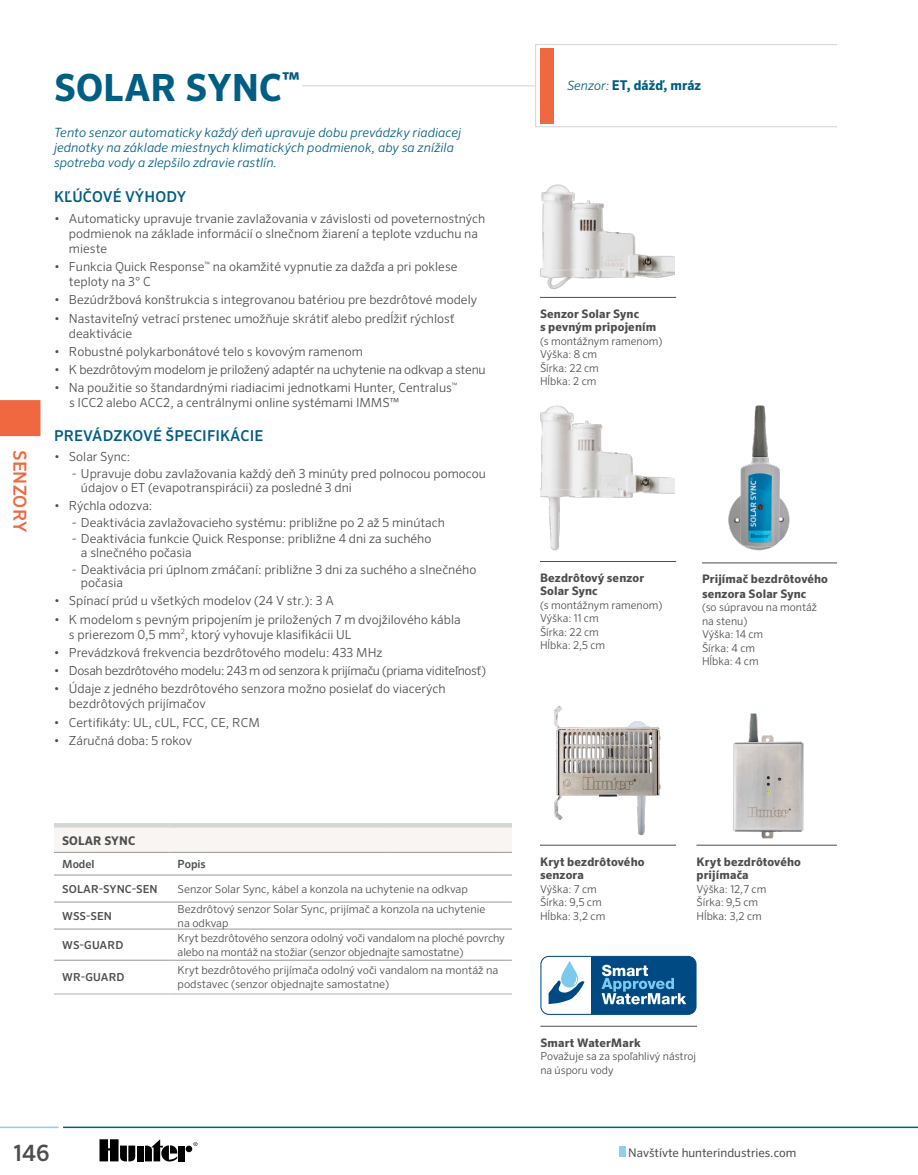
<style>
.page{position:relative;width:918px;height:1175px;background:#fff}
.page>*{position:absolute;margin:0;border:0;box-sizing:border-box;transform-origin:0 0}
.t1{font:700 37.5px "Sero Pro";color:#005d83}
.t2{font:500 22.5px "Sero Pro";color:#4c4d4d}
.t3{font:500 18px "Sero Pro";letter-spacing:.01em;color:#ef6840}
.t4{font:500 15px "Sero Pro";letter-spacing:.01em;color:#005d83}
.t5{font:700 13.5px "Sero Pro";letter-spacing:.01em;color:#005d83}
.t6{font:italic 300 12.75px/15px "Sero Pro";letter-spacing:.005em;color:#005d83}
.t7{font:300 12.45px/15px "Sero Pro";color:#4c4d4d}
.t8{font:300 12.45px "Sero Pro";letter-spacing:-.025em;color:#4c4d4d}
.t9{font:12px "Sero Pro";color:#4c4d4d}
.t10{font:700 12px "Sero Pro";letter-spacing:.01em;color:#4c4d4d}
.t11{font:700 11.7px/13.5px "Sero Pro";letter-spacing:.015em;color:#4c4d4d}
.t12{font:500 11.25px "Sero Pro";color:#4c4d4d}
.t13{font:300 10.95px/13.5px "Sero Pro";color:#4c4d4d}
.t14{font:500 10.95px "Sero Pro";letter-spacing:.01em;color:#4c4d4d}
.t15{font:300 10.8px/13.5px "Sero Pro";color:#4c4d4d}
.s1{font-weight:300;font-style:italic;font-size:12.75px}
</style>
<div class="page">
<div style="left:619px;top:1146px;width:7px;height:10px;background:#8dcef2"></div>
<hr style="left:63px;top:1126px;width:855px;height:2px;background:#005d83">
<hr style="left:0;top:1126px;width:58px;height:2px;background:#8dcef2">
<svg style="left:194px;top:1142px;width:3px;height:4px"></svg>
<div style="left:137px;top:1145px;width:7px;height:16px;background:#000"></div>
<div style="left:186px;top:1145px;width:6px;height:7px;background:#000;border-radius:50%"></div>
<div style="left:178px;top:1145px;width:7px;height:16px;background:#000"></div>
<svg style="left:145px;top:1139px;width:32px;height:22px"></svg>
<svg style="left:100px;top:1139px;width:35px;height:22px"></svg>
<hr style="left:54px;top:85px;width:481px;height:1px;background:#d5d2d0">
<div style="left:535px;top:44px;width:302px;height:83px;border:1px solid #d5d2d0"></div>
<div style="left:540px;top:48px;width:13px;height:75px;background:#ef6840"></div>
<div style="left:0;top:400px;width:40px;height:36px;background:#ef6840"></div>
<img style="left:728px;top:405px;width:62px;height:146px">
<img style="left:540px;top:405px;width:135px;height:146px">
<img style="left:540px;top:184px;width:135px;height:105px">
<div style="left:54px;top:55px;width:247px;height:45px;background:#fff"></div>
<hr style="left:540px;top:297px;width:136px;height:1px;background:#4c4d4d">
<hr style="left:540px;top:561px;width:136px;height:1px;background:#4c4d4d">
<hr style="left:540px;top:845px;width:136px;height:1px;background:#4c4d4d">
<hr style="left:696px;top:845px;width:141px;height:1px;background:#4c4d4d">
<hr style="left:702px;top:562px;width:135px;height:1px;background:#4c4d4d">
<svg style="left:54px;top:827px;width:458px;height:25px"></svg>
<hr style="left:54px;top:874px;width:116px;height:1px;background:#969798">
<hr style="left:54px;top:823px;width:116px;height:4px;background:#d4d5d5">
<hr style="left:170px;top:823px;width:220px;height:4px;background:#d4d5d5">
<hr style="left:390px;top:823px;width:122px;height:4px;background:#d4d5d5">
<hr style="left:54px;top:852px;width:116px;height:1px;background:#969798">
<hr style="left:170px;top:852px;width:220px;height:1px;background:#969798">
<hr style="left:390px;top:852px;width:122px;height:1px;background:#969798">
<hr style="left:54px;top:901px;width:116px;height:1px;background:#969798">
<hr style="left:54px;top:993px;width:116px;height:1px;background:#d4d5d5">
<hr style="left:54px;top:928px;width:116px;height:1px;background:#969798">
<hr style="left:54px;top:960px;width:116px;height:1px;background:#969798">
<hr style="left:170px;top:928px;width:220px;height:1px;background:#969798">
<hr style="left:390px;top:928px;width:122px;height:1px;background:#969798">
<hr style="left:170px;top:960px;width:220px;height:1px;background:#969798">
<hr style="left:390px;top:960px;width:122px;height:1px;background:#969798">
<hr style="left:170px;top:993px;width:220px;height:1px;background:#d4d5d5">
<hr style="left:390px;top:993px;width:122px;height:1px;background:#d4d5d5">
<hr style="left:170px;top:874px;width:220px;height:1px;background:#969798">
<hr style="left:390px;top:874px;width:122px;height:1px;background:#969798">
<hr style="left:170px;top:901px;width:220px;height:1px;background:#969798">
<hr style="left:390px;top:901px;width:122px;height:1px;background:#969798">
<hr style="left:540px;top:1026px;width:157px;height:1px;background:#4c4d4d">
<div style="left:540px;top:955px;width:157px;height:59px;border:1px solid #004a83;border-radius:8px"></div>
<svg style="left:549px;top:961px;width:36px;height:43px"></svg>
<svg style="left:592px;top:956px;width:104px;height:58px"></svg>
<img style="left:554px;top:705px;width:107px;height:131px">
<img style="left:733px;top:713px;width:71px;height:126px">
<h1 class="t1" style="left:54px;top:64px;width:247px">SOLAR SYNC<sup>™</sup></h1>
<p class="t5" style="left:567px;top:77px;width:136px"><span class="s1">Senzor:</span> ET, dážď, mráz</p>
<h3 class="t3" style="left:31px;top:450px;width:84px;rotate:90deg">SENZORY</h3>
<p class="t6" style="left:54px;top:125px;width:409px">Tento senzor automaticky každý deň upravuje dobu prevádzky riadiacej jednotky na základe miestnych klimatických podmienok, aby sa znížila spotreba vody a zlepšilo zdravie rastlín.</p>
<p class="t4" style="left:54px;top:188px;width:134px">KĽÚČOVÉ VÝHODY</p>
<p class="t7" style="left:69px;top:211px;width:418px;text-indent:-15px">• Automaticky upravuje trvanie zavlažovania v závislosti od poveternostných podmienok na základe informácií o slnečnom žiarení a teplote vzduchu na mieste</p>
<p class="t7" style="left:69px;top:259px;width:390px;text-indent:-15px">• Funkcia Quick Response<sup>™</sup> na okamžité vypnutie za dažďa a pri poklese teploty na 3° C</p>
<p class="t7" style="left:54px;top:292px;width:425px">• Bezúdržbová konštrukcia s integrovanou batériou pre bezdrôtové modely</p>
<p class="t7" style="left:69px;top:310px;width:387px;text-indent:-15px">• Nastaviteľný vetrací prstenec umožňuje skrátiť alebo predĺžiť rýchlosť deaktivácie</p>
<p class="t7" style="left:54px;top:344px;width:311px">• Robustné polykarbonátové telo s kovovým ramenom</p>
<p class="t7" style="left:54px;top:362px;width:433px">• K bezdrôtovým modelom je priložený adaptér na uchytenie na odkvap a stenu</p>
<p class="t7" style="left:69px;top:380px;width:390px;text-indent:-15px">• Na použitie so štandardnými riadiacimi jednotkami Hunter, Centralus<sup>™ </sup>s ICC2 alebo ACC2, a centrálnymi online systémami IMMS™</p>
<p class="t4" style="left:54px;top:426px;width:211px">PREVÁDZKOVÉ ŠPECIFIKÁCIE</p>
<p class="t7" style="left:54px;top:449px;width:78px">• Solar Sync:</p>
<p class="t7" style="left:81px;top:467px;width:406px;line-height:13.5px;text-indent:-9px">- Upravuje dobu zavlažovania každý deň 3 minúty pred polnocou pomocou údajov o ET (evapotranspirácii) za posledné 3 dni</p>
<p class="t7" style="left:54px;top:498px;width:100px">• Rýchla odozva:</p>
<p class="t7" style="left:72px;top:514px;width:374px">- Deaktivácia zavlažovacieho systému: približne po 2 až 5 minútach</p>
<p class="t7" style="left:81px;top:532px;width:352px;line-height:13.5px;text-indent:-9px">- Deaktivácia funkcie Quick Response: približne 4 dni za suchého a slnečného počasia</p>
<p class="t7" style="left:81px;top:562px;width:397px;line-height:13.5px;text-indent:-9px">- Deaktivácia pri úplnom zmáčaní: približne 3 dni za suchého a slnečného počasia</p>
<p class="t7" style="left:54px;top:593px;width:281px">• Spínací prúd u všetkých modelov (24 V str.): 3 A</p>
<p class="t7" style="left:69px;top:611px;width:393px;text-indent:-15px">• K modelom s pevným pripojením je priložených 7 m dvojžilového kábla s prierezom 0,5 mm<sup>2</sup>, ktorý vyhovuje klasifikácii UL</p>
<p class="t7" style="left:54px;top:645px;width:330px">• Prevádzková frekvencia bezdrôtového modelu: 433 MHz</p>
<p class="t8" style="left:54px;top:663px;width:433px">• Dosah bezdrôtového modelu: 243 m od senzora k prijímaču (priama viditeľnosť)</p>
<p class="t7" style="left:69px;top:681px;width:378px;text-indent:-15px">• Údaje z jedného bezdrôtového senzora možno posielať do viacerých bezdrôtových prijímačov</p>
<p class="t7" style="left:54px;top:714px;width:207px">• Certifikáty: UL, cUL, FCC, CE, RCM</p>
<p class="t7" style="left:54px;top:733px;width:140px">• Záručná doba: 5 rokov</p>
<p class="t11" style="left:540px;top:307px;width:118px">Senzor Solar Sync<br>s pevným pripojením</p>
<p class="t15" style="left:540px;top:334px;width:124px">(s montážnym ramenom)<br>Výška: 8 cm<br>Šírka: 22 cm<br>Hĺbka: 2 cm</p>
<p class="t11" style="left:540px;top:571px;width:106px">Bezdrôtový senzor<br>Solar Sync</p>
<p class="t15" style="left:540px;top:598px;width:124px">(s montážnym ramenom)<br>Výška: 11 cm<br>Šírka: 22 cm<br>Hĺbka: 2,5 cm</p>
<p class="t11" style="left:702px;top:572px;width:128px;line-height:14.4px">Prijímač bezdrôtového senzora Solar Sync</p>
<p class="t15" style="left:702px;top:600px;width:117px">(so súpravou na montáž na stenu)<br>Výška: 14 cm<br>Šírka: 4 cm<br>Hĺbka: 4 cm</p>
<p class="t10" style="left:62px;top:833px;width:75px">SOLAR SYNC</p>
<p class="t12" style="left:62px;top:857px;width:34px">Model</p>
<p class="t12" style="left:178px;top:857px;width:30px">Popis</p>
<p class="t14" style="left:62px;top:882px;width:97px">SOLAR-SYNC-SEN</p>
<p class="t13" style="left:178px;top:882px;width:292px">Senzor Solar Sync, kábel a konzola na uchytenie na odkvap</p>
<p class="t14" style="left:62px;top:909px;width:51px">WSS-SEN</p>
<p class="t13" style="left:178px;top:902px;width:309px">Bezdrôtový senzor Solar Sync, prijímač a konzola na uchytenie na odkvap</p>
<p class="t14" style="left:62px;top:938px;width:63px">WS-GUARD</p>
<p class="t13" style="left:178px;top:931px;width:329px">Kryt bezdrôtového senzora odolný voči vandalom na ploché povrchy alebo na montáž na stožiar (senzor objednajte samostatne)</p>
<p class="t14" style="left:62px;top:970px;width:64px">WR-GUARD</p>
<p class="t13" style="left:178px;top:963px;width:322px">Kryt bezdrôtového prijímača odolný voči vandalom na montáž na podstavec (senzor objednajte samostatne)</p>
<p class="t11" style="left:540px;top:855px;width:106px">Kryt bezdrôtového senzora</p>
<p class="t15" style="left:540px;top:882px;width:67px">Výška: 7 cm<br>Šírka: 9,5 cm<br>Hĺbka: 3,2 cm</p>
<p class="t11" style="left:696px;top:855px;width:106px">Kryt bezdrôtového prijímača</p>
<p class="t15" style="left:696px;top:882px;width:71px">Výška: 12,7 cm<br>Šírka: 9,5 cm<br>Hĺbka: 3,2 cm</p>
<p class="t11" style="left:540px;top:1035px;width:102px">Smart WaterMark</p>
<p class="t15" style="left:540px;top:1049px;width:157px">Považuje sa za spoľahlivý nástroj na úsporu vody</p>
<h2 class="t2" style="left:14px;top:1139px;width:37px">146</h2>
<p class="t9" style="left:628px;top:1145px;width:170px">Navštívte hunterindustries.com</p>
</div>
